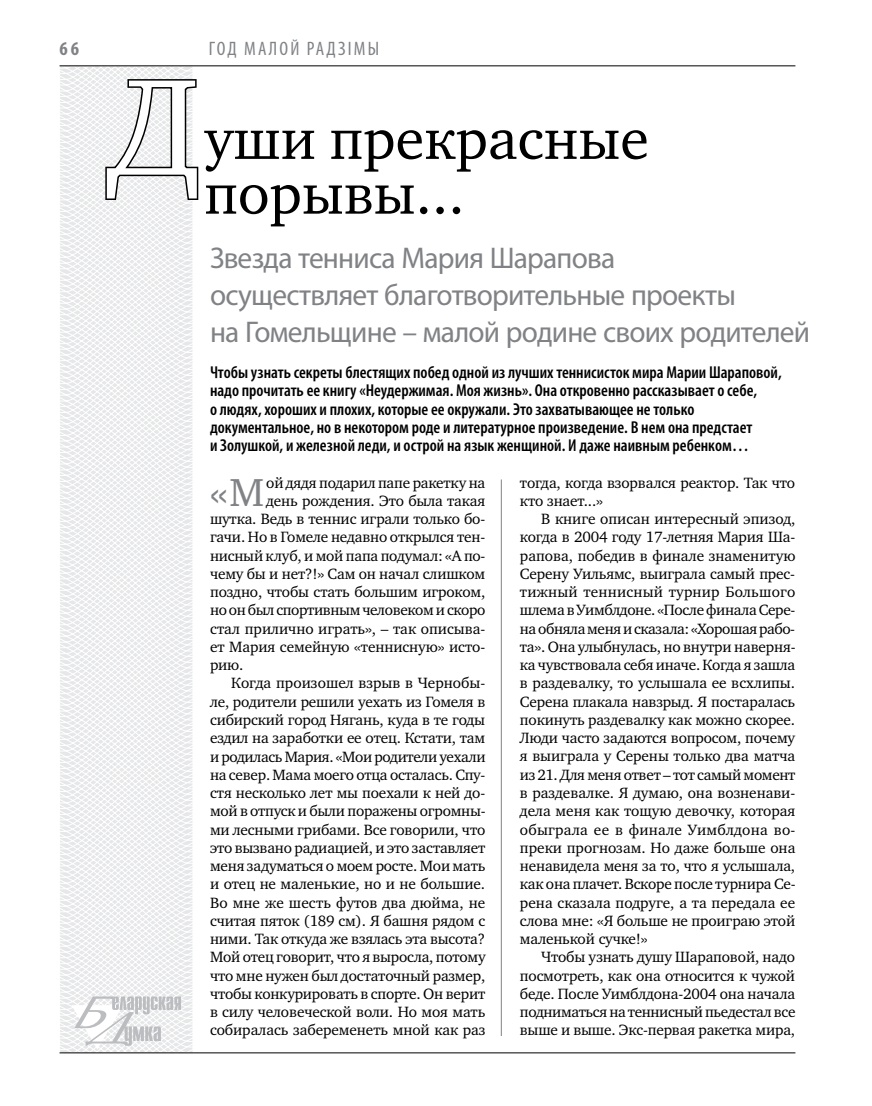
<style>
.page{position:relative;width:872px;height:1106px;background:#fff}
.page>*{position:absolute;margin:0;border:0;box-sizing:border-box;transform-origin:0 0}
.t1{font:140.1px "Charter C";color:#fff}
.t2{font:58.5px/54.8px "Charter C";color:#000}
.t3{font:40.05px "Charter C";color:#808285}
.t4{font:30px/36.5px "Myriad Pro";letter-spacing:-.025em;color:#808285}
.t5{font:condensed 19.5px "Myriad Pro";letter-spacing:.11em;color:#808285}
.t6{font:700 condensed 19.5px "Myriad Pro";color:#808285}
.t7{font:600 condensed 17.25px/18.3px "Myriad Pro";color:#000}
.t8{font:15.3px/18.3px "Charter C";letter-spacing:-.01em;color:#000}
</style>
<div class="page">
<svg style="left:59px;top:65px;width:192px;height:989px"></svg>
<hr style="left:60px;top:1052px;width:735px;height:1px;background:#000">
<svg style="left:71px;top:996px;width:110px;height:53px"></svg>
<hr style="left:60px;top:65px;width:735px;height:1px;background:#000">
<hr style="left:501px;top:479px;width:1px;height:557px;background:#808285">
<svg style="left:104px;top:78px;width:96px;height:123px"></svg>
<p class="t6" style="left:60px;top:37px;width:21px">66</p>
<p class="t5" style="left:209px;top:37px;width:172px">Год малой радзімы</p>
<h1 class="t1" style="left:107px;top:50px;width:94px">Д</h1>
<h2 class="t2" style="left:204px;top:112px;width:446px">уши прекрасные порывы...</h2>
<h3 class="t4" style="left:210px;top:240px;width:601px">Звезда тенниса Мария Шарапова<br>осуществляет благотворительные проекты<br>на Гомельщине – малой родине своих родителей</h3>
<p class="t7" style="left:210px;top:363px;width:573px">Чтобы узнать секреты блестящих побед одной из лучших теннисисток мира Марии Шараповой, надо прочитать ее книгу «Неудержимая. Моя жизнь». Она откровенно рассказывает о себе,<br>о людях, хороших и плохих, которые ее окружали. Это захватывающее не только документальное, но в некотором роде и литературное произведение. В нем она предстает<br>и Золушкой, и железной леди, и острой на язык женщиной. И даже наивным ребенком…</p>
<h3 class="t3" style="left:210px;top:470px;width:56px">«М</h3>
<p class="t8" style="left:266px;top:473px;width:220px">ой дядя подарил папе ракетку на</p>
<p class="t8" style="left:266px;top:491px;width:220px">день рождения. Это была такая</p>
<p class="t8" style="left:210px;top:510px;width:277px">шутка. Ведь в теннис играли только бо-</p>
<p class="t8" style="left:210px;top:528px;width:277px">гачи. Но в Гомеле недавно открылся тен-</p>
<p class="t8" style="left:210px;top:546px;width:277px">нисный клуб, и мой папа подумал: «А по-</p>
<p class="t8" style="left:210px;top:565px;width:277px">чему бы и нет?!» Сам он начал слишком</p>
<p class="t8" style="left:210px;top:583px;width:277px">поздно, чтобы стать большим игроком,</p>
<p class="t8" style="left:210px;top:601px;width:277px">но он был спортивным человеком и скоро</p>
<p class="t8" style="left:210px;top:619px;width:277px">стал прилично играть», – так описыва-</p>
<p class="t8" style="left:210px;top:638px;width:277px">ет Мария семейную «теннисную» исто-</p>
<p class="t8" style="left:210px;top:656px;width:35px">рию.</p>
<p class="t8" style="left:231px;top:674px;width:256px">Когда произошел взрыв в Чернобы-</p>
<p class="t8" style="left:210px;top:692px;width:277px">ле, родители решили уехать из Гомеля в</p>
<p class="t8" style="left:210px;top:711px;width:277px">сибирский город Нягань, куда в те годы</p>
<p class="t8" style="left:210px;top:729px;width:277px">ездил на заработки ее отец. Кстати, там</p>
<p class="t8" style="left:210px;top:747px;width:277px">и родилась Мария. «Мои родители уехали</p>
<p class="t8" style="left:210px;top:765px;width:277px">на север. Мама моего отца осталась. Спу-</p>
<p class="t8" style="left:210px;top:784px;width:277px">стя несколько лет мы поехали к ней до-</p>
<p class="t8" style="left:210px;top:802px;width:277px">мой в отпуск и были поражены огромны-</p>
<p class="t8" style="left:210px;top:820px;width:277px">ми лесными грибами. Все говорили, что</p>
<p class="t8" style="left:210px;top:838px;width:277px">это вызвано радиацией, и это заставляет</p>
<p class="t8" style="left:210px;top:857px;width:277px">меня задуматься о моем росте. Мои мать</p>
<p class="t8" style="left:210px;top:875px;width:277px">и отец не маленькие, но и не большие.</p>
<p class="t8" style="left:210px;top:893px;width:277px">Во мне же шесть футов два дюйма, не</p>
<p class="t8" style="left:210px;top:911px;width:277px">считая пяток (189 см). Я башня рядом с</p>
<p class="t8" style="left:210px;top:930px;width:277px">ними. Так откуда же взялась эта высота?</p>
<p class="t8" style="left:210px;top:948px;width:277px">Мой отец говорит, что я выросла, потому</p>
<p class="t8" style="left:210px;top:966px;width:277px">что мне нужен был достаточный размер,</p>
<p class="t8" style="left:210px;top:984px;width:277px">чтобы конкурировать в спорте. Он верит</p>
<p class="t8" style="left:210px;top:1003px;width:277px">в силу человеческой воли. Но моя мать</p>
<p class="t8" style="left:210px;top:1021px;width:277px">собиралась забеременеть мной как раз</p>
<p class="t8" style="left:520px;top:473px;width:277px">тогда, когда взорвался реактор. Так что кто знает...»</p>
<p class="t8" style="left:520px;top:510px;width:277px;text-indent:21px">В книге описан интересный эпизод, когда в 2004 году 17-летняя Мария Ша&shy;рапова, победив в финале знаменитую Серену Уильямс, выиграла самый прес&shy;тижный теннисный турнир Большого шлема в Уимблдоне. «После финала Сере&shy;на обняла меня и сказала: «Хорошая рабо&shy;та». Она улыбнулась, но внутри наверня&shy;ка чувствовала себя иначе. Когда я зашла в раздевалку, то услышала ее всхлипы.<br>Серена плакала навзрыд. Я постаралась покинуть раздевалку как можно скорее.<br>Люди часто задаются вопросом, почему я выиграла у Серены только два матча из 21. Для меня ответ – тот самый момент в раздевалке. Я думаю, она возненави&shy;дела меня как тощую девочку, которая обыграла ее в финале Уимблдона во&shy;преки прогнозам. Но даже больше она ненавидела меня за то, что я услышала, как она плачет. Вскоре после турнира Се&shy;рена сказала подруге, а та передала ее слова мне: «Я больше не проиграю этой маленькой сучке!»</p>
<p class="t8" style="left:520px;top:948px;width:277px;text-align:justify;text-indent:21px">Чтобы узнать душу Шараповой, надо посмотреть, как она относится к чужой беде. После Уимблдона-2004 она начала подниматься на теннисный пьедестал все выше и выше. Экс-первая ракетка мира,</p>
</div>
